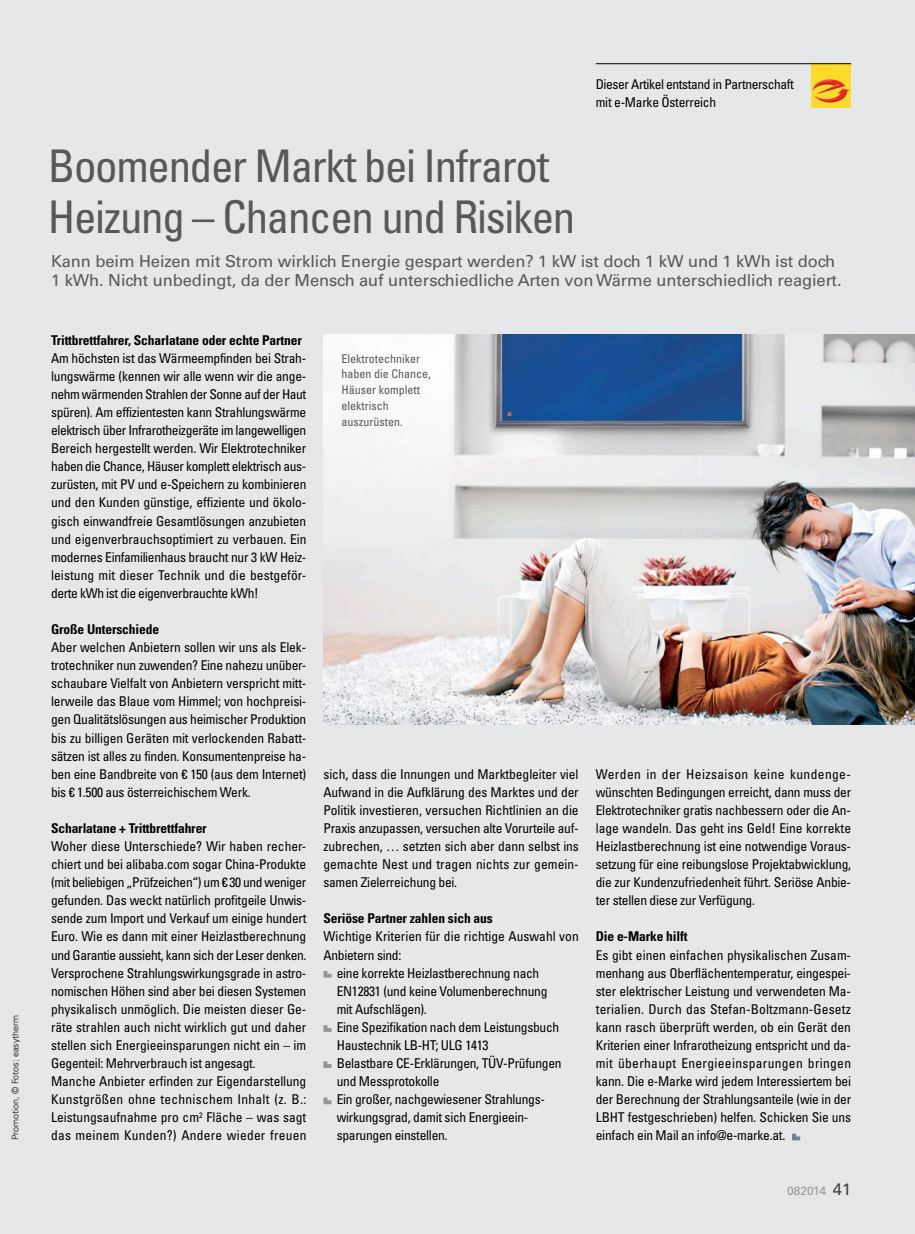
<style>
.page{position:relative;width:915px;height:1234px;background:#fff}
.page>*{position:absolute;margin:0;border:0;box-sizing:border-box;transform-origin:0 0}
.promo_-_head_klein{font:condensed 45px/51px "Univers";letter-spacing:-.03em;color:#58585a}
.promo_-_vorspann{font:16.5px/19.8px "Univers";letter-spacing:-.005em;color:#58585a}
.promo_-_lauftext{font:condensed 13.5px/18px "Univers";letter-spacing:-.02em;color:#000;text-align:justify}
.promo_-_zwiti{font:700 condensed 13.5px "Univers";letter-spacing:-.01em;color:#000}
.promo_-_lauftext-2{font:condensed 13.5px/18px "Univers";color:#000}
.promo_-_bildtext{font:condensed 12px/15.8px "Univers";color:#58585a}
.t1{font:12px "Univers";color:#939598}
.credit{font:300 9px "Univers";color:#000}
.s1{font-size:16.5px;color:#404041}
</style>
<div class="page">
<div style="left:0;top:0;width:914px;height:1233px;background:#e6e7e8"></div>
<svg style="left:323px;top:971px;width:8px;height:6px"></svg>
<svg style="left:323px;top:1025px;width:8px;height:6px"></svg>
<svg style="left:323px;top:1061px;width:8px;height:6px"></svg>
<svg style="left:323px;top:1097px;width:8px;height:6px"></svg>
<svg style="left:792px;top:1133px;width:7px;height:7px"></svg>
<img style="left:811px;top:64px;width:39px;height:43px">
<hr style="left:595px;top:63px;width:255px;height:1px;background:#000">
<img style="left:323px;top:335px;width:591px;height:389px">
<img style="left:323px;top:335px;width:125px;height:244px">
<p class="credit" style="left:10px;top:1140px;width:127px;rotate:-90deg">Promotion, © Fotos: easytherm</p>
<p class="promo_-_lauftext" style="left:595px;top:75px;width:199px">Dieser Artikel entstand in Partnerschaft mit e-Marke Österreich</p>
<p class="promo_-_head_klein" style="left:48px;top:139px;width:529px">Boomender Markt bei Infrarot<br>Heizung – Chancen und Risiken</p>
<p class="promo_-_vorspann" style="left:51px;top:251px;width:791px">Kann beim Heizen mit Strom wirklich Energie gespart werden? 1 kW ist doch 1 kW und 1 kWh ist doch<br>1 kWh. Nicht unbedingt, da der Mensch auf unterschiedliche Arten von Wärme unterschiedlich reagiert.</p>
<p class="promo_-_zwiti" style="left:51px;top:331px;width:252px">Trittbrettfahrer, Scharlatane oder echte Partner</p>
<p class="promo_-_lauftext" style="left:51px;top:348px;width:257px">Am höchsten ist das Wärmeempfinden bei Strah&shy;lungswärme (kennen wir alle wenn wir die ange&shy;nehm wärmenden Strahlen der Sonne auf der Haut spüren). Am effizientesten kann Strahlungswärme elektrisch über Infrarotheizgeräte im langewelligen Bereich hergestellt werden. Wir Elektrotechniker haben die Chance, Häuser komplett elektrisch aus&shy;zurüsten, mit PV und e-Speichern zu kombinieren und den Kunden günstige, effiziente und ökolo&shy;gisch einwandfreie Gesamtlösungen anzubieten und eigenverbrauchsoptimiert zu verbauen. Ein modernes Einfamilienhaus braucht nur 3 kW Heiz&shy;leistung mit dieser Technik und die bestgeför&shy;derte kWh ist die eigenverbrauchte kWh!</p>
<p class="promo_-_zwiti" style="left:51px;top:620px;width:109px">Große Unterschiede</p>
<p class="promo_-_lauftext" style="left:51px;top:638px;width:257px">Aber welchen Anbietern sollen wir uns als Elek&shy;trotechniker nun zuwenden? Eine nahezu unüber&shy;schaubare Vielfalt von Anbietern verspricht mitt&shy;lerweile das Blaue vom Himmel; von hochpreisi&shy;gen Qualitätslösungen aus heimischer Produktion bis zu billigen Geräten mit verlockenden Rabatt&shy;sätzen ist alles zu finden. Konsumentenpreise ha&shy;ben eine Bandbreite von € 150 (aus dem Internet) bis € 1.500 aus österreichischem Werk.</p>
<p class="promo_-_zwiti" style="left:51px;top:819px;width:157px">Scharlatane + Trittbrettfahrer</p>
<p class="promo_-_lauftext" style="left:51px;top:836px;width:257px">Woher diese Unterschiede? Wir haben recher&shy;chiert und bei alibaba.com sogar China-Produkte (mit beliebigen „Prüfzeichen“) um € 30 und weniger gefunden. Das weckt natürlich profitgeile Unwis&shy;sende zum Import und Verkauf um einige hundert Euro. Wie es dann mit einer Heizlastberechnung und Garantie aussieht, kann sich der Leser denken.</p>
<p class="promo_-_lauftext" style="left:51px;top:963px;width:257px">Versprochene Strahlungswirkungsgrade in astro&shy;nomischen Höhen sind aber bei diesen Systemen physikalisch unmöglich. Die meisten dieser Ge&shy;räte strahlen auch nicht wirklich gut und daher stellen sich Energieeinsparungen nicht ein – im Gegenteil: Mehrverbrauch ist angesagt.</p>
<p class="promo_-_lauftext" style="left:51px;top:1071px;width:257px">Manche Anbieter erfinden zur Eigendarstellung Kunstgrößen ohne technischem Inhalt (z. B.:<br>Leistungsaufnahme pro cm<sup>2</sup> Fläche – was sagt das meinem Kunden?) Andere wieder freuen</p>
<p class="promo_-_bildtext" style="left:341px;top:350px;width:91px">Elektrotechniker haben die Chance,<br>Häuser komplett elektrisch auszurüsten.</p>
<p class="promo_-_lauftext" style="left:323px;top:764px;width:257px">sich, dass die Innungen und Marktbegleiter viel Aufwand in die Aufklärung des Marktes und der Politik investieren, versuchen Richtlinien an die Praxis anzupassen, versuchen alte Vorurteile auf&shy;zubrechen, … setzten sich aber dann selbst ins gemachte Nest und tragen nichts zur gemein&shy;samen Zielerreichung bei.</p>
<p class="promo_-_zwiti" style="left:323px;top:910px;width:171px">Seriöse Partner zahlen sich aus</p>
<p class="promo_-_lauftext-2" style="left:323px;top:927px;width:257px">Wichtige Kriterien für die richtige Auswahl von<br>Anbietern sind:</p>
<p class="promo_-_lauftext" style="left:336px;top:963px;width:212px;text-align:left">eine korrekte Heizlastberechnung nach<br>EN12831 (und keine Volumenberechnung mit Aufschlägen).</p>
<p class="promo_-_lauftext" style="left:336px;top:1017px;width:224px">Eine Spezifikation nach dem Leistungsbuch<br>Haustechnik LB-HT; ULG 1413</p>
<p class="promo_-_lauftext" style="left:336px;top:1053px;width:226px">Belastbare CE-Erklärungen, TÜV-Prüfungen und Messprotokolle</p>
<p class="promo_-_lauftext" style="left:336px;top:1089px;width:208px;text-align:left">Ein großer, nachgewiesener Strahlungs&shy;wirkungsgrad, damit sich Energieein&shy;sparungen einstellen.</p>
<p class="promo_-_lauftext" style="left:595px;top:764px;width:257px">Werden in der Heizsaison keine kundenge&shy;wünschten Bedingungen erreicht, dann muss der Elektrotechniker gratis nachbessern oder die An&shy;lage wandeln. Das geht ins Geld! Eine korrekte Heizlastberechnung ist eine notwendige Voraus&shy;setzung für eine reibungslose Projektabwicklung, die zur Kundenzufriedenheit führt. Seriöse Anbie&shy;ter stellen diese zur Verfügung.</p>
<p class="promo_-_zwiti" style="left:595px;top:928px;width:93px">Die e-Marke hilft</p>
<p class="promo_-_lauftext" style="left:595px;top:945px;width:257px">Es gibt einen einfachen physikalischen Zusam&shy;menhang aus Oberflächentemperatur, eingespei&shy;ster elektrischer Leistung und verwendeten Ma&shy;terialien. Durch das Stefan-Boltzmann-Gesetz kann rasch überprüft werden, ob ein Gerät den Kriterien einer Infrarotheizung entspricht und da&shy;mit überhaupt Energieeinsparungen bringen kann. Die e-Marke wird jedem Interessiertem bei der Berechnung der Strahlungsanteile (wie in der LBHT festgeschrieben) helfen. Schicken Sie uns einfach ein Mail an info@e-marke.at.</p>
<p class="t1" style="left:787px;top:1182px;width:65px">082014 <span class="s1">41</span></p>
<p class="t1" style="left:783px;top:1182px;width:18px">08.</p>
</div>
